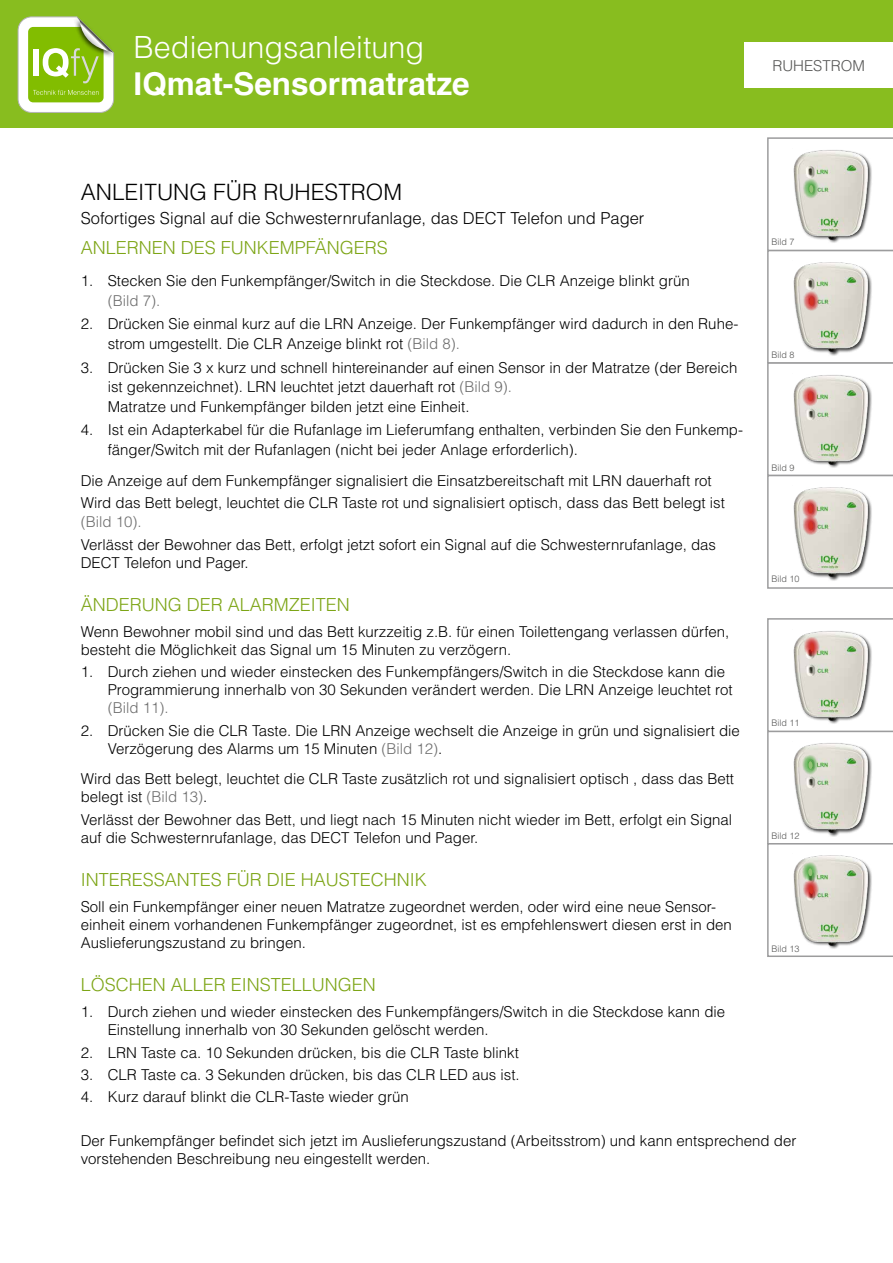
<style>
.page{position:relative;width:893px;height:1263px;background:#fff}
.page>*{position:absolute;margin:0;border:0;box-sizing:border-box;transform-origin:0 0}
.t1{font:700 31.5px "Helvetica";color:#fff}
.t2{font:300 30.6px "Helvetica LT Std";color:#fff}
.t3{font:300 22.5px "Helvetica LT Std";color:#000}
.t4{font:300 18px "Helvetica LT Std";color:#7da516}
.t5{font:300 16.5px "Helvetica LT Std";color:#000}
.t6{font:300 15px/18px "Helvetica LT Std";color:#000}
.t7{font:300 15px "Helvetica LT Std";color:#6e6e6e}
.t8{font:300 15px "Helvetica LT Std";color:#565655}
.t9{font:300 9px "Helvetica LT Std";color:#565655}
.s1{color:#6e6e6e}
</style>
<div class="page">
<div style="left:0;top:0;width:893px;height:128px;background:#88bd1f"></div>
<img style="left:70px;top:16px;width:45px;height:45px">
<svg style="left:18px;top:17px;width:96px;height:96px;background:#b1d26a"></svg>
<svg style="left:767px;top:137px;width:126px;height:452px"></svg>
<svg style="left:767px;top:618px;width:126px;height:339px"></svg>
<div style="left:744px;top:43px;width:149px;height:45px;background:#fff"></div>
<h2 class="t2" style="left:134px;top:28px;width:292px">Bedienungsanleitung</h2>
<h1 class="t1" style="left:134px;top:64px;width:338px">IQmat-Sensormatratze</h1>
<p class="t8" style="left:772px;top:56px;width:94px">RUHESTROM</p>
<h3 class="t3" style="left:81px;top:178px;width:323px">ANLEITUNG FÜR RUHESTROM</h3>
<p class="t5" style="left:81px;top:208px;width:565px">Sofortiges Signal auf die Schwesternrufanlage, das DECT Telefon und Pager</p>
<p class="t4" style="left:81px;top:236px;width:309px">ANLERNEN DES FUNKEMPFÄNGERS</p>
<p class="t6" style="left:81px;top:272px;width:610px">1. Stecken Sie den Funkempfänger/Switch in die Steckdose. Die CLR Anzeige blinkt grün</p>
<p class="t7" style="left:108px;top:291px;width:54px">(Bild 7).</p>
<p class="t6" style="left:108px;top:314px;width:632px;line-height:19.5px;text-indent:-27px">2. Drücken Sie einmal kurz auf die LRN Anzeige. Der Funkempfänger wird dadurch in den Ruhe&shy;strom umgestellt. Die CLR Anzeige blinkt rot <span class="s1">(Bild 8).</span></p>
<p class="t6" style="left:108px;top:357px;width:631px;line-height:19.5px;text-indent:-27px">3. Drücken Sie 3 x kurz und schnell hintereinander auf einen Sensor in der Matratze (der Bereich ist gekennzeichnet). LRN leuchtet jetzt dauerhaft rot <span class="s1">(Bild 9).<br></span>Matratze und Funkempfänger bilden jetzt eine Einheit.</p>
<p class="t6" style="left:108px;top:420px;width:637px;line-height:19.5px;text-indent:-27px">4. Ist ein Adapterkabel für die Rufanlage im Lieferumfang enthalten, verbinden Sie den Funkemp&shy;fänger/Switch mit der Rufanlagen (nicht bei jeder Anlage erforderlich).</p>
<p class="t6" style="left:81px;top:469px;width:646px;line-height:22.2px">Die Anzeige auf dem Funkempfänger signalisiert die Einsatzbereitschaft mit LRN dauerhaft rot<br>Wird das Bett belegt, leuchtet die CLR Taste rot und signalisiert optisch, dass das Bett belegt ist</p>
<p class="t7" style="left:81px;top:513px;width:62px">(Bild 10).</p>
<p class="t6" style="left:81px;top:535px;width:637px">Verlässt der Bewohner das Bett, erfolgt jetzt sofort ein Signal auf die Schwesternrufanlage, das<br>DECT Telefon und Pager.</p>
<p class="t4" style="left:81px;top:593px;width:271px">ÄNDERUNG DER ALARMZEITEN</p>
<p class="t6" style="left:81px;top:623px;width:650px">Wenn Bewohner mobil sind und das Bett kurzzeitig z.B. für einen Toilettengang verlassen dürfen, besteht die Möglichkeit das Signal um 15 Minuten zu verzögern.</p>
<p class="t6" style="left:108px;top:663px;width:626px;text-indent:-27px">1. Durch ziehen und wieder einstecken des Funkempfängers/Switch in die Steckdose kann die<br>Programmierung innerhalb von 30 Sekunden verändert werden. Die LRN Anzeige leuchtet rot</p>
<p class="t7" style="left:108px;top:699px;width:62px">(Bild 11).</p>
<p class="t6" style="left:108px;top:721px;width:634px;text-indent:-27px">2. Drücken Sie die CLR Taste. Die LRN Anzeige wechselt die Anzeige in grün und signalisiert die<br>Verzögerung des Alarms um 15 Minuten <span class="s1">(Bild 12)</span>.</p>
<p class="t6" style="left:81px;top:770px;width:655px">Wird das Bett belegt, leuchtet die CLR Taste zusätzlich rot und signalisiert optisch , dass das Bett belegt ist <span class="s1">(Bild 13)</span>.</p>
<p class="t6" style="left:81px;top:810px;width:653px">Verlässt der Bewohner das Bett, und liegt nach 15 Minuten nicht wieder im Bett, erfolgt ein Signal auf die Schwesternrufanlage, das DECT Telefon und Pager.</p>
<p class="t4" style="left:81px;top:868px;width:348px">INTERESSANTES FÜR DIE HAUSTECHNIK</p>
<p class="t6" style="left:81px;top:897px;width:653px">Soll ein Funkempfänger einer neuen Matratze zugeordnet werden, oder wird eine neue Sensor&shy;einheit einem vorhandenen Funkempfänger zugeordnet, ist es empfehlenswert diesen erst in den<br>Auslieferungszustand zu bringen.</p>
<p class="t4" style="left:81px;top:973px;width:297px">LÖSCHEN ALLER EINSTELLUNGEN</p>
<p class="t6" style="left:108px;top:1003px;width:619px;text-indent:-27px">1. Durch ziehen und wieder einstecken des Funkempfängers/Switch in die Steckdose kann die<br>Einstellung innerhalb von 30 Sekunden gelöscht werden.</p>
<p class="t6" style="left:81px;top:1043px;width:440px">2. LRN Taste ca. 10 Sekunden drücken, bis die CLR Taste blinkt</p>
<p class="t6" style="left:81px;top:1065px;width:440px">3. CLR Taste ca. 3 Sekunden drücken, bis das CLR LED aus ist.</p>
<p class="t6" style="left:81px;top:1088px;width:329px">4. Kurz darauf blinkt die CLR-Taste wieder grün</p>
<p class="t6" style="left:81px;top:1131px;width:717px">Der Funkempfänger befindet sich jetzt im Auslieferungszustand (Arbeitsstrom) und kann entsprechend der vorstehenden Beschreibung neu eingestellt werden.</p>
<p class="t9" style="left:771px;top:236px;width:25px">Bild 7</p>
<p class="t9" style="left:771px;top:349px;width:25px">Bild 8</p>
<p class="t9" style="left:771px;top:462px;width:25px">Bild 9</p>
<p class="t9" style="left:771px;top:573px;width:30px">Bild 10</p>
<p class="t9" style="left:771px;top:717px;width:30px">Bild 11</p>
<p class="t9" style="left:771px;top:830px;width:30px">Bild 12</p>
<p class="t9" style="left:771px;top:943px;width:30px">Bild 13</p>
</div>
